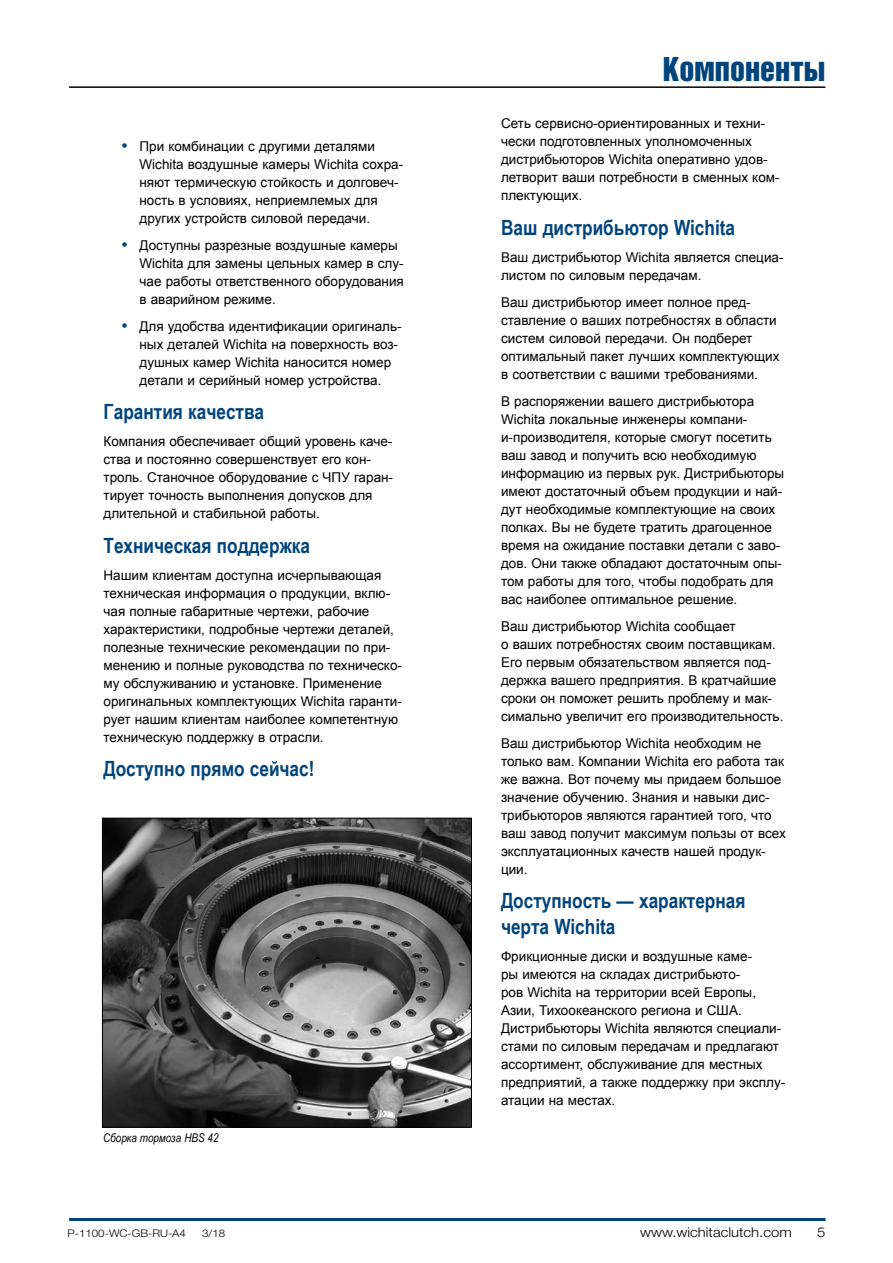
<style>
.page{position:relative;width:893px;height:1263px;background:#fff}
.page>*{position:absolute;margin:0;border:0;box-sizing:border-box;transform-origin:0 0}
.t1{font:30px "Helvetica Inserat LT Std";color:#00447c}
.t2{font:700 21px/25.5px "Arial Narrow";color:#00447c}
.t3{font:13.5px/18px "Arial";color:#000}
.t4{font:300 13.5px "Helvetica Neue LT Std";color:#000;scale:1.1 1}
.t5{font:italic 12px "Arial Narrow";color:#000}
.t6{font:300 10.5px "Helvetica Neue LT Std";color:#000;scale:1.1 1}
.s1{font-size:18px;color:#00447c}
</style>
<div class="page">
<hr style="left:69px;top:1218px;width:757px;height:3px;background:#00447c">
<hr style="left:69px;top:86px;width:756px;height:2px;background:#000">
<img style="left:104px;top:820px;width:366px;height:305px">
<div style="left:102px;top:818px;width:370px;height:309px;border:1px solid #000"></div>
<p class="t3" style="left:140px;top:137px;width:265px;text-indent:-18px"><span class="s1">•</span> При комбинации с другими деталями Wichita воздушные камеры Wichita сохра&shy;няют термическую стойкость и долговеч&shy;ность в условиях, неприемлемых для других устройств силовой передачи.</p>
<p class="t3" style="left:140px;top:236px;width:266px;text-indent:-18px"><span class="s1">•</span> Доступны разрезные воздушные камеры Wichita для замены цельных камер в слу&shy;чае работы ответственного оборудования в аварийном режиме.</p>
<p class="t3" style="left:140px;top:317px;width:264px;text-indent:-18px"><span class="s1">•</span> Для удобства идентификации оригиналь&shy;ных деталей Wichita на поверхность воз&shy;душных камер Wichita наносится номер детали и серийный номер устройства.</p>
<h2 class="t2" style="left:104px;top:398px;width:162px">Гарантия качества</h2>
<p class="t3" style="left:104px;top:433px;width:291px">Компания обеспечивает общий уровень каче&shy;ства и постоянно совершенствует его кон&shy;троль. Станочное оборудование с ЧПУ гаран&shy;тирует точность выполнения допусков для длительной и стабильной работы.</p>
<h2 class="t2" style="left:104px;top:532px;width:208px">Техническая поддержка</h2>
<p class="t3" style="left:104px;top:566px;width:300px">Нашим клиентам доступна исчерпывающая техническая информация о продукции, вклю&shy;чая полные габаритные чертежи, рабочие характеристики, подробные чертежи деталей, полезные технические рекомендации по при&shy;менению и полные руководства по техническо&shy;му обслуживанию и установке. Применение оригинальных комплектующих Wichita гаранти&shy;рует нашим клиентам наиболее компетентную техническую поддержку в отрасли.</p>
<h2 class="t2" style="left:104px;top:755px;width:213px">Доступно прямо сейчас!</h2>
<p class="t5" style="left:103px;top:1129px;width:117px">Сборка тормоза HBS 42</p>
<h1 class="t1" style="left:663px;top:51px;width:164px">Компоненты</h1>
<p class="t3" style="left:501px;top:115px;width:280px">Сеть сервисно-ориентированных и техни&shy;чески подготовленных уполномоченных дистрибьюторов Wichita оперативно удов&shy;летворит ваши потребности в сменных ком&shy;плектующих.</p>
<h2 class="t2" style="left:501px;top:214px;width:236px">Ваш дистрибьютор Wichita</h2>
<p class="t3" style="left:501px;top:248px;width:284px">Ваш дистрибьютор Wichita является специа&shy;листом по силовым передачам.</p>
<p class="t3" style="left:501px;top:293px;width:280px">Ваш дистрибьютор имеет полное пред&shy;ставление о ваших потребностях в области систем силовой передачи. Он подберет оптимальный пакет лучших комплектующих в соответствии с вашими требованиями.</p>
<p class="t3" style="left:501px;top:392px;width:285px">В распоряжении вашего дистрибьютора Wichita локальные инженеры компани&shy;и-производителя, которые смогут посетить ваш завод и получить всю необходимую информацию из первых рук. Дистрибьюторы имеют достаточный объем продукции и най&shy;дут необходимые комплектующие на своих полках. Вы не будете тратить драгоценное время на ожидание поставки детали с заво&shy;дов. Они также обладают достаточным опы&shy;том работы для того, чтобы подобрать для вас наиболее оптимальное решение.</p>
<p class="t3" style="left:501px;top:617px;width:284px">Ваш дистрибьютор Wichita сообщает<br>о ваших потребностях своим поставщикам.<br>Его первым обязательством является под&shy;держка вашего предприятия. В кратчайшие сроки он поможет решить проблему и мак&shy;симально увеличит его производительность.</p>
<p class="t3" style="left:501px;top:734px;width:286px">Ваш дистрибьютор Wichita необходим не только вам. Компании Wichita его работа так же важна. Вот почему мы придаем большое значение обучению. Знания и навыки дис&shy;трибьюторов являются гарантией того, что ваш завод получит максимум пользы от всех эксплуатационных качеств нашей продук&shy;ции.</p>
<h2 class="t2" style="left:501px;top:887px;width:246px">Доступность — характерная черта Wichita</h2>
<p class="t3" style="left:501px;top:947px;width:286px">Фрикционные диски и воздушные каме-<br>ры имеются на складах дистрибьюто-<br>ров Wichita на территории всей Европы, Азии, Тихоокеанского региона и США.<br>Дистрибьюторы Wichita являются специали&shy;стами по силовым передачам и предлагают ассортимент, обслуживание для местных предприятий, а также поддержку при эксплу&shy;атации на местах.</p>
<p class="t6" style="left:68px;top:1226px;width:109px">P-1100-WC-GB-RU-A4</p>
<p class="t6" style="left:202px;top:1226px;width:23px">3/18</p>
<p class="t4" style="left:640px;top:1223px;width:139px">www.wichitaclutch.com</p>
<p class="t4" style="left:817px;top:1223px;width:9px">5</p>
</div>
